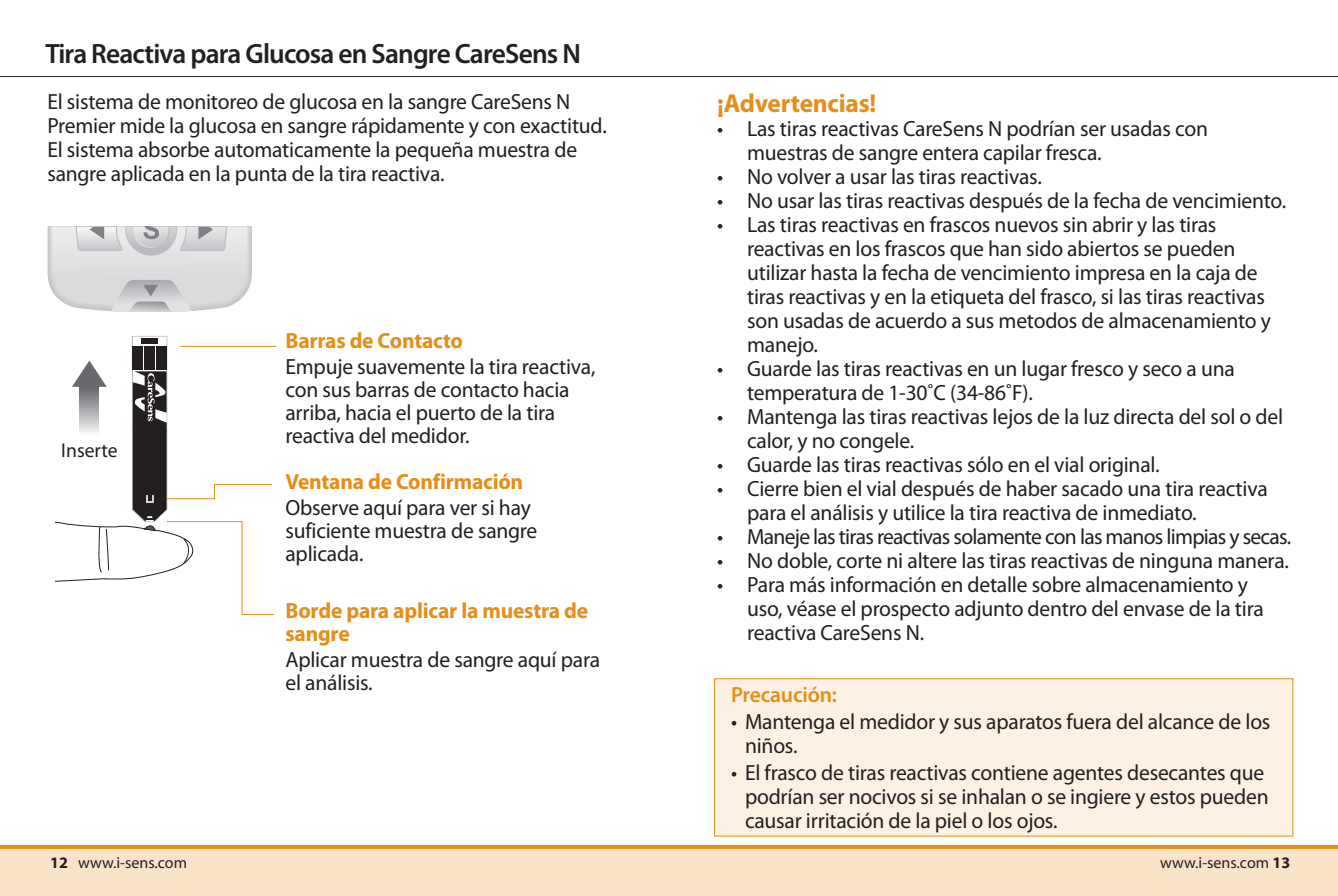
<style>
.page{position:relative;width:1338px;height:896px;background:#fff}
.page>*{position:absolute;margin:0;border:0;box-sizing:border-box;transform-origin:0 0}
.t1{font:600 28px "Myriad Pro";letter-spacing:-.03em;color:#231f20}
.t2{font:700 26px "Myriad Pro";letter-spacing:-.01em;color:#e58e19}
.t3{font:22px/24px "Myriad Pro";letter-spacing:-.01em;color:#231f20}
.t4{font:700 22px/23px "Myriad Pro";letter-spacing:-.01em;color:#e58e19}
.t5{font:22px "Myriad Pro";letter-spacing:-.035em;color:#231f20}
.t6{font:600 22px "Myriad Pro";letter-spacing:-.01em;color:#e58e19}
.t7{font:20px "Myriad Pro";color:#231f20}
.t8{font:16px "Myriad Pro";color:#231f20}
.s1{font-weight:700}
</style>
<div class="page">
<hr style="left:0;top:76px;width:669px;height:1px;background:#231f20">
<hr style="left:669px;top:76px;width:669px;height:1px;background:#231f20">
<div style="left:0;top:847px;width:669px;height:49px;background:#fae4c8"></div>
<div style="left:669px;top:847px;width:669px;height:49px;background:#fae4c8"></div>
<hr style="left:0;top:845px;width:669px;height:4px;background:#e58e19">
<hr style="left:669px;top:845px;width:669px;height:4px;background:#e58e19">
<hr style="left:180px;top:346px;width:96px;height:1px;background:#e58e19">
<svg style="left:55px;top:336px;width:220px;height:279px"></svg>
<svg style="left:47px;top:227px;width:205px;height:85px;background:#d7d8da"></svg>
<div style="left:714px;top:678px;width:579px;height:158px;background:#fcf1e2;border:1px solid #e58e19"></div>
<p class="t1" style="left:45px;top:36px;width:537px">Tira Reactiva para Glucosa en Sangre CareSens N</p>
<p class="t3" style="left:47px;top:89px;width:561px">El sistema de monitoreo de glucosa en la sangre CareSens N Premier mide la glucosa en sangre rápidamente y con exactitud.<br>El sistema absorbe automaticamente la pequeña muestra de sangre aplicada en la punta de la tira reactiva.</p>
<p class="t7" style="left:61px;top:437px;width:58px">Inserte</p>
<p class="t4" style="left:285px;top:328px;width:179px">Barras de Contacto</p>
<p class="t3" style="left:285px;top:355px;width:312px;line-height:23px">Empuje suavemente la tira reactiva, con sus barras de contacto hacia arriba, hacia el puerto de la tira reactiva del medidor.</p>
<p class="t4" style="left:285px;top:469px;width:239px">Ventana de Confirmación</p>
<p class="t3" style="left:285px;top:495px;width:253px;line-height:23px">Observe aquí para ver si hay suficiente muestra de sangre aplicada.</p>
<p class="t4" style="left:285px;top:598px;width:304px">Borde para aplicar la muestra de sangre</p>
<p class="t3" style="left:285px;top:648px;width:316px;line-height:23px">Aplicar muestra de sangre aquí para el análisis.</p>
<p class="t2" style="left:717px;top:86px;width:161px">¡Advertencias!</p>
<p class="t3" style="left:747px;top:116px;width:462px;text-indent:-30px">• Las tiras reactivas CareSens N podrían ser usadas con muestras de sangre entera capilar fresca.</p>
<p class="t3" style="left:717px;top:164px;width:326px">• No volver a usar las tiras reactivas.</p>
<p class="t3" style="left:717px;top:188px;width:571px">• No usar las tiras reactivas después de la fecha de vencimiento.</p>
<p class="t3" style="left:747px;top:212px;width:525px;text-indent:-30px">• Las tiras reactivas en frascos nuevos sin abrir y las tiras reactivas en los frascos que han sido abiertos se pueden utilizar hasta la fecha de vencimiento impresa en la caja de tiras reactivas y en la etiqueta del frasco, si las tiras reactivas son usadas de acuerdo a sus metodos de almacenamiento y manejo.</p>
<p class="t3" style="left:747px;top:357px;width:489px;text-indent:-30px">• Guarde las tiras reactivas en un lugar fresco y seco a una temperatura de 1-30˚C (34-86˚F).</p>
<p class="t3" style="left:747px;top:405px;width:538px;text-indent:-30px">• Mantenga las tiras reactivas lejos de la luz directa del sol o del calor, y no congele.</p>
<p class="t3" style="left:717px;top:453px;width:444px">• Guarde las tiras reactivas sólo en el vial original.</p>
<p class="t3" style="left:747px;top:477px;width:522px;text-indent:-30px">• Cierre bien el vial después de haber sacado una tira reactiva para el análisis y utilice la tira reactiva de inmediato.</p>
<p class="t5" style="left:717px;top:523px;width:576px">• Maneje las tiras reactivas solamente con las manos limpias y secas.</p>
<p class="t3" style="left:717px;top:549px;width:573px">• No doble, corte ni altere las tiras reactivas de ninguna manera.</p>
<p class="t3" style="left:747px;top:573px;width:518px;text-indent:-30px">• Para más información en detalle sobre almacenamiento y uso, véase el prospecto adjunto dentro del envase de la tira reactiva CareSens N.</p>
<p class="t6" style="left:731px;top:681px;width:107px">Precaución:</p>
<p class="t3" style="left:745px;top:709px;width:527px;text-indent:-14px">• Mantenga el medidor y sus aparatos fuera del alcance de los niños.</p>
<p class="t3" style="left:745px;top:760px;width:525px;text-indent:-14px">• El frasco de tiras reactivas contiene agentes desecantes que podrían ser nocivos si se inhalan o se ingiere y estos pueden causar irritación de la piel o los ojos.</p>
<p class="t8" style="left:50px;top:853px;width:138px"><span class="s1">12</span> www.i-sens.com</p>
<p class="t8" style="left:1160px;top:853px;width:132px">www.i-sens.com <span class="s1">13</span></p>
</div>
